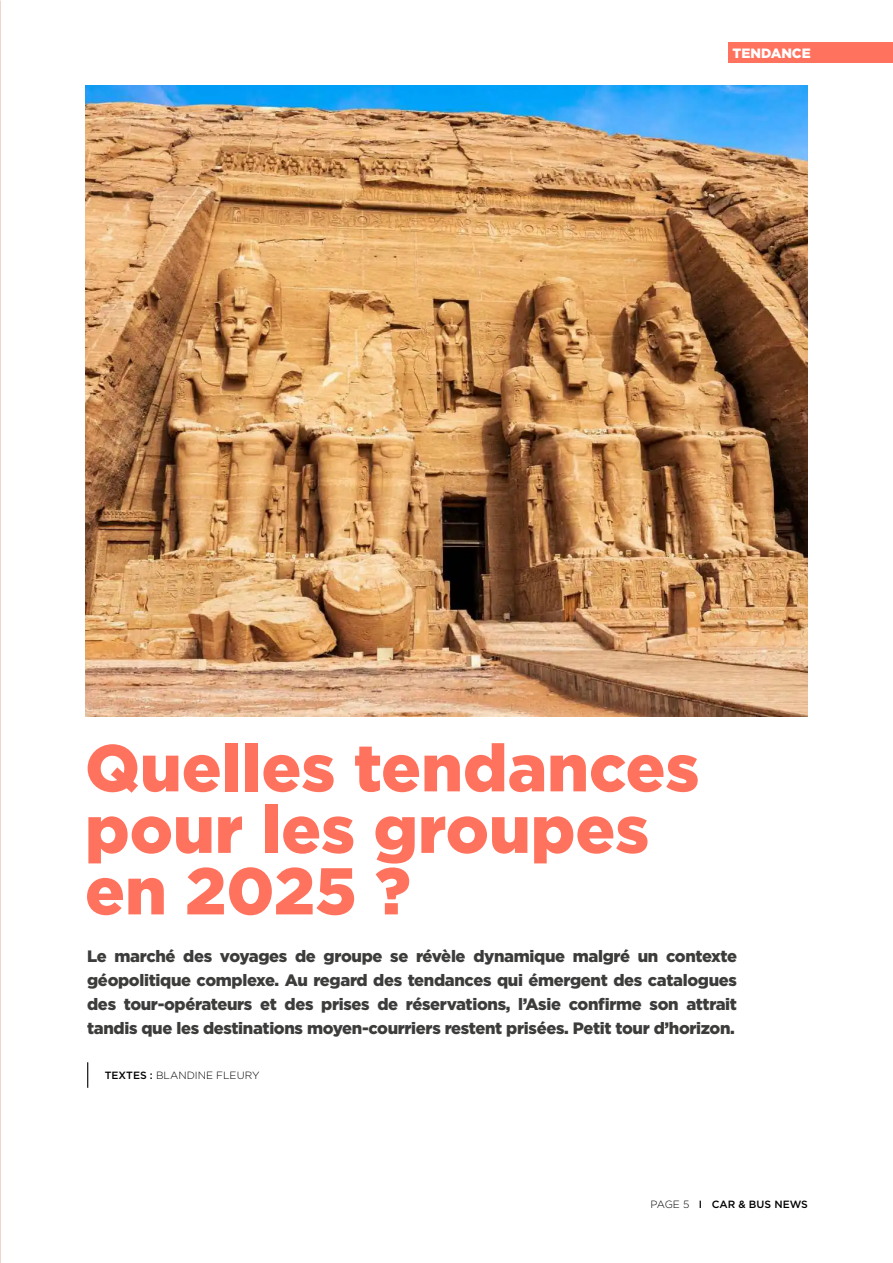
<style>
.page{position:relative;width:893px;height:1263px;background:#fff}
.page>*{position:absolute;margin:0;border:0;box-sizing:border-box;transform-origin:0 0}
.t1{font:900 66px/61.5px "Gotham";color:#ff735e}
.t2{font:900 16.5px/24px "Gotham";letter-spacing:-.02em;color:#3c3c3b;text-align:justify}
.t3{font:900 13.5px "Gotham";color:#fff}
.t4{font:300 10.5px "Gotham";color:#000}
.t5{font:500 10.5px "Gotham";color:#000}
.s1{font-weight:500}
.s2{font-weight:300}
</style>
<div class="page">
<div style="left:728px;top:43px;width:165px;height:20px;background:#ff735e"></div>
<svg style="left:87px;top:1062px;width:1px;height:26px"></svg>
<img style="left:85px;top:85px;width:723px;height:632px">
<svg style="left:0;top:140px;width:1px;height:182px"></svg>
<p class="t3" style="left:732px;top:43px;width:80px">TENDANCE</p>
<h1 class="t1" style="left:85px;top:736px;width:616px">Quelles tendances pour les groupes en 2025 ?</h1>
<p class="t2" style="left:87px;top:944px;width:651px">Le marché des voyages de groupe se révèle dynamique malgré un contexte géopolitique complexe. Au regard des tendances qui émergent des catalogues des tour-opérateurs et des prises de réservations, l’Asie confirme son attrait tandis que les destinations moyen-courriers restent prisées. Petit tour d’horizon.</p>
<p class="t4" style="left:105px;top:1069px;width:156px"><span class="s1">TEXTES :</span> BLANDINE FLEURY</p>
<p class="t5" style="left:651px;top:1197px;width:159px"><span class="s2">PAGE 5</span> I CAR &amp; BUS NEWS</p>
</div>
